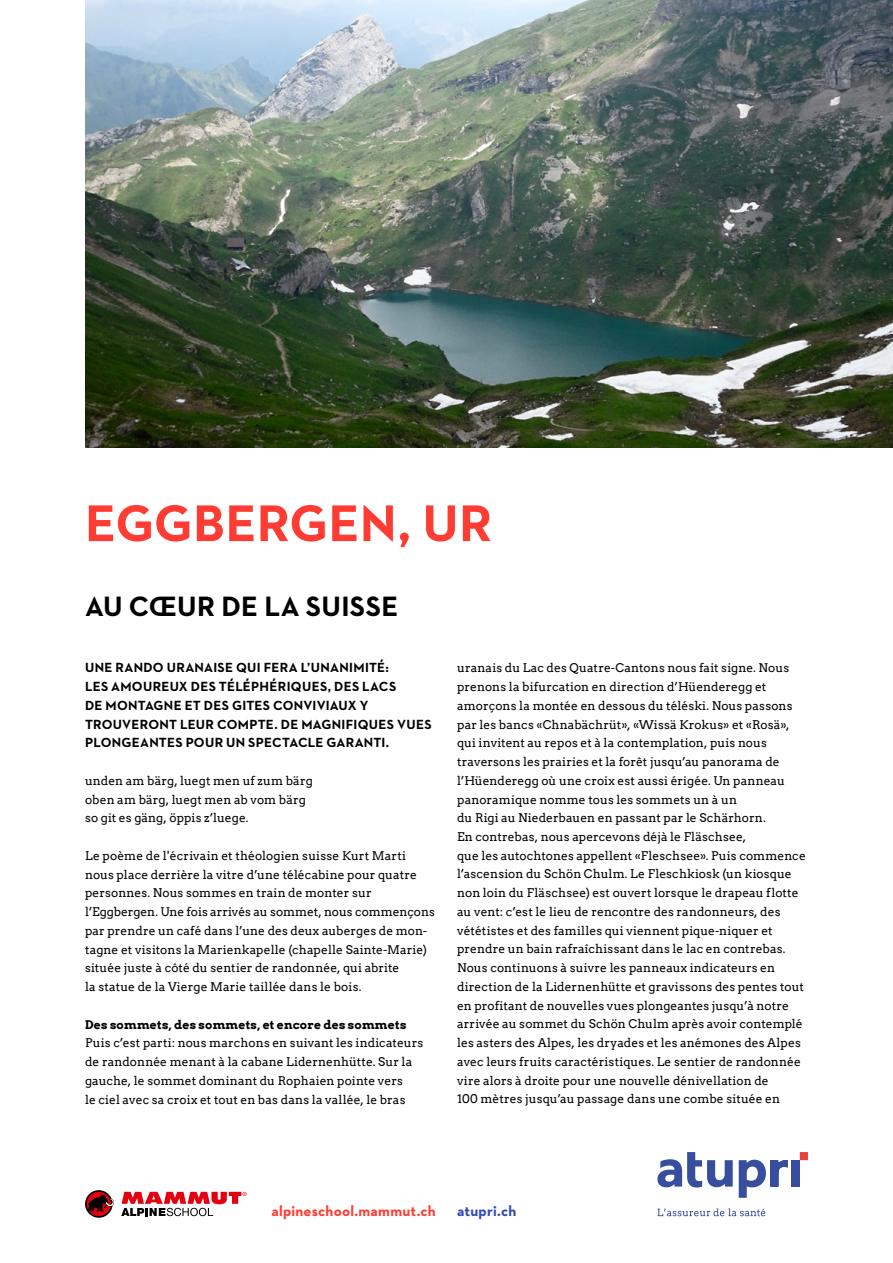
<style>
.page{position:relative;width:893px;height:1263px;background:#fff}
.page>*{position:absolute;margin:0;border:0;box-sizing:border-box;transform-origin:0 0}
.t1{font:700 52.5px "Neutraface 2 Text";color:#ff3c34}
.t2{font:700 28.5px "Neutraface 2 Text";letter-spacing:.01em;color:#000}
.t3{font:700 15px "Neutraface 2 Text";letter-spacing:.015em;color:#ff3c34}
.t4{font:700 15px "Neutraface 2 Text";letter-spacing:.01em;color:#324ab5}
.t5{font:700 13.5px/18.8px "Neutraface 2 Text";letter-spacing:.02em;color:#000}
.t6{font:12px/18.8px "Arvo";letter-spacing:.005em;color:#000}
.t7{font:700 12px "Arvo";letter-spacing:.02em;color:#000}
</style>
<div class="page">
<svg style="left:658px;top:1208px;width:107px;height:8px"></svg>
<svg style="left:800px;top:1152px;width:8px;height:8px"></svg>
<svg style="left:657px;top:1152px;width:76px;height:35px"></svg>
<svg style="left:739px;top:1160px;width:49px;height:38px"></svg>
<div style="left:792px;top:1160px;width:8px;height:26px;background:#364e9d"></div>
<svg style="left:85px;top:1190px;width:29px;height:28px"></svg>
<svg style="left:121px;top:1192px;width:126px;height:24px"></svg>
<img style="left:85px;top:0;width:808px;height:447px">
<h1 class="t1" style="left:85px;top:490px;width:409px">EGGBERGEN, UR</h1>
<h2 class="t2" style="left:85px;top:588px;width:315px">AU CŒUR DE LA SUISSE</h2>
<p class="t5" style="left:85px;top:658px;width:348px">UNE RANDO URANAISE QUI FERA L’UNANIMITÉ:<br>LES AMOUREUX DES TÉLÉPHÉRIQUES, DES LACS<br>DE MONTAGNE ET DES GITES CONVIVIAUX Y TROUVERONT LEUR COMPTE. DE MAGNIFIQUES VUES PLONGEANTES POUR UN SPECTACLE GARANTI.</p>
<p class="t6" style="left:85px;top:771px;width:229px">unden am bärg, luegt men uf zum bärg oben am bärg, luegt men ab vom bärg so git es gäng, öppis z’luege.</p>
<p class="t6" style="left:85px;top:846px;width:351px">Le poème de l'écrivain et théologien suisse Kurt Marti nous place derrière la vitre d’une télécabine pour quatre personnes. Nous sommes en train de monter sur l’Eggbergen. Une fois arrivés au sommet, nous commençons par prendre un café dans l’une des deux auberges de mon&shy;tagne et visitons la Marienkapelle (chapelle Sainte-Marie) située juste à côté du sentier de randonnée, qui abrite<br>la statue de la Vierge Marie taillée dans le bois.</p>
<p class="t7" style="left:85px;top:1017px;width:323px">Des sommets, des sommets, et encore des sommets</p>
<p class="t6" style="left:85px;top:1034px;width:340px">Puis c’est parti: nous marchons en suivant les indicateurs de randonnée menant à la cabane Lidernenhütte. Sur la gauche, le sommet dominant du Rophaien pointe vers<br>le ciel avec sa croix et tout en bas dans la vallée, le bras</p>
<p class="t6" style="left:457px;top:659px;width:350px">uranais du Lac des Quatre-Cantons nous fait signe. Nous prenons la bifurcation en direction d’Hüenderegg et amorçons la montée en dessous du téléski. Nous passons par les bancs «Chnabächrüt», «Wissä Krokus» et «Rosä», qui invitent au repos et à la contemplation, puis nous traversons les prairies et la forêt jusqu’au panorama de l’Hüenderegg où une croix est aussi érigée. Un panneau panoramique nomme tous les sommets un à un<br>du Rigi au Niederbauen en passant par le Schärhorn.<br>En contrebas, nous apercevons déjà le Fläschsee,<br>que les autochtones appellent «Fleschsee». Puis commence l’ascension du Schön Chulm. Le Fleschkiosk (un kiosque non loin du Fläschsee) est ouvert lorsque le drapeau flotte au vent: c’est le lieu de rencontre des randonneurs, des vététistes et des familles qui viennent pique-niquer et prendre un bain rafraîchissant dans le lac en contrebas.<br>Nous continuons à suivre les panneaux indicateurs en direction de la Lidernenhütte et gravissons des pentes tout en profitant de nouvelles vues plongeantes jusqu’à notre arrivée au sommet du Schön Chulm après avoir contemplé les asters des Alpes, les dryades et les anémones des Alpes avec leurs fruits caractéristiques. Le sentier de randonnée vire alors à droite pour une nouvelle dénivellation de<br>100 mètres jusqu’au passage dans une combe située en</p>
<p class="t3" style="left:271px;top:1201px;width:166px">alpineschool.mammut.ch</p>
<p class="t4" style="left:457px;top:1201px;width:61px">atupri.ch</p>
</div>
